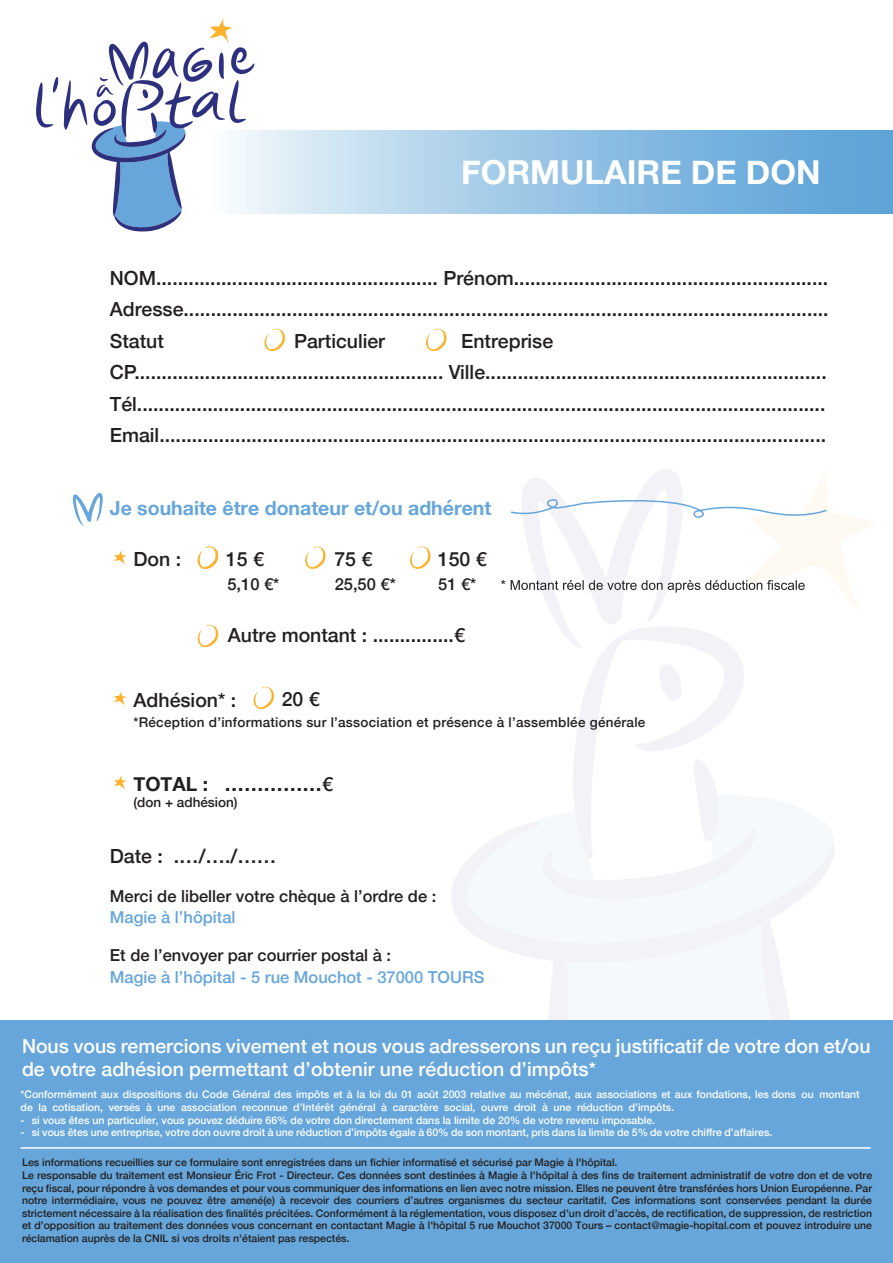
<style>
.page{position:relative;width:893px;height:1263px;background:#fff}
.page>*{position:absolute;margin:0;border:0;box-sizing:border-box;transform-origin:0 0}
.t1{font:700 33px "Helvetica Neue";color:#fff}
.t2{font:500 19.5px/31.5px "Helvetica Neue";color:#231f20;text-align:justify}
.t3{font:500 19.5px/23.4px "Helvetica Neue";color:#fff}
.t4{font:700 19.5px "Helvetica Neue";color:#66a6da}
.t5{font:700 19.5px "Helvetica Neue";color:#231f20}
.t6{font:500 16.5px "Helvetica Neue";color:#231f20}
.t7{font:500 16.5px "Helvetica Neue";color:#66a6da}
.t8{font:500 13.5px "Helvetica Neue";letter-spacing:.02em;color:#231f20}
.t9{font:500 13.5px "Helvetica Neue";color:#231f20}
.t10{font:500 10.5px/12.6px "Helvetica Neue";color:#231f20}
.t11{font:500 10.5px/12.6px "Helvetica Neue";color:#fff}
.s1{font-weight:500}
</style>
<div class="page">
<svg style="left:451px;top:862px;width:339px;height:158px;fill:#f6f9fc"></svg>
<svg style="left:466px;top:835px;width:334px;height:108px;fill:#f6f9fc"></svg>
<div style="left:0;top:1020px;width:893px;height:243px;background:#66a6da"></div>
<img style="left:254px;top:130px;width:639px;height:84px">
<svg style="left:36px;top:77px;width:22px;height:51px"></svg>
<svg style="left:64px;top:19px;width:190px;height:213px"></svg>
<svg style="left:501px;top:469px;width:376px;height:430px"></svg>
<svg style="left:72px;top:492px;width:31px;height:34px"></svg>
<svg style="left:197px;top:546px;width:22px;height:23px"></svg>
<svg style="left:197px;top:624px;width:22px;height:24px"></svg>
<svg style="left:264px;top:328px;width:21px;height:24px"></svg>
<svg style="left:426px;top:328px;width:21px;height:24px"></svg>
<svg style="left:253px;top:686px;width:21px;height:24px"></svg>
<svg style="left:305px;top:546px;width:21px;height:23px"></svg>
<svg style="left:410px;top:546px;width:21px;height:23px"></svg>
<svg style="left:114px;top:550px;width:13px;height:14px"></svg>
<svg style="left:114px;top:691px;width:13px;height:14px"></svg>
<svg style="left:114px;top:775px;width:13px;height:14px"></svg>
<hr style="left:21px;top:1147px;width:850px;height:2px;background:#fff">
<h1 class="t1" style="left:461px;top:146px;width:361px">FORMULAIRE DE DON</h1>
<p class="t2" style="left:110px;top:261px;width:720px">NOM.................................................... Prénom..........................................................<br>Adresse.......................................................................................................................<br>Statut</p>
<p class="t2" style="left:110px;top:324px;width:718px;text-align:left;text-indent:351px">Entreprise CP......................................................... Ville...............................................................<br>Tél...............................................................................................................................<br>Email...........................................................................................................................</p>
<h2 class="t2" style="left:294px;top:324px;width:93px">Particulier</h2>
<h2 class="t4" style="left:110px;top:493px;width:383px">Je souhaite être donateur et/ou adhérent</h2>
<h2 class="t2" style="left:134px;top:541px;width:49px">Don :</h2>
<h2 class="t2" style="left:226px;top:541px;width:39px">15 €</h2>
<h2 class="t2" style="left:334px;top:541px;width:39px">75 €</h2>
<h2 class="t2" style="left:438px;top:541px;width:50px">150 €</h2>
<h3 class="t6" style="left:227px;top:570px;width:53px">5,10 €*</h3>
<h3 class="t6" style="left:335px;top:570px;width:63px">25,50 €*</h3>
<h3 class="t6" style="left:438px;top:570px;width:40px">51 €*</h3>
<h2 class="t2" style="left:228px;top:618px;width:238px">Autre montant : ...............€</h2>
<h2 class="t2" style="left:134px;top:682px;width:104px">Adhésion* :</h2>
<h2 class="t2" style="left:282px;top:682px;width:39px">20 €</h2>
<p class="t8" style="left:134px;top:711px;width:513px">*Réception d’informations sur l’association et présence à l’assemblée générale</p>
<h2 class="t5" style="left:134px;top:768px;width:201px">TOTAL : ……………<span class="s1">€</span></h2>
<p class="t9" style="left:134px;top:791px;width:106px">(don + adhésion)</p>
<h2 class="t2" style="left:110px;top:838px;width:168px">Date : .…/…./……</h2>
<h3 class="t6" style="left:110px;top:882px;width:328px">Merci de libeller votre chèque à l’ordre de :</h3>
<h3 class="t7" style="left:110px;top:903px;width:127px">Magie à l’hôpital</h3>
<h3 class="t6" style="left:110px;top:941px;width:283px">Et de l’envoyer par courrier postal à :</h3>
<h3 class="t7" style="left:110px;top:964px;width:376px">Magie à l’hôpital - 5 rue Mouchot - 37000 TOURS</h3>
<h2 class="t3" style="left:22px;top:1033px;width:850px">Nous vous remercions vivement et nous vous adresserons un reçu justificatif de votre don et/ou de votre adhésion permettant d’obtenir une réduction d’impôts*</h2>
<p class="t11" style="left:21px;top:1087px;width:841px">*Conformément aux dispositions du Code Général des impôts et à la loi du 01 août 2003 relative au mécénat, aux associations et aux fondations, les dons ou montant de la cotisation, versés à une association reconnue d’Intérêt général à caractère social, ouvre droit à une réduction d’impôts.</p>
<p class="t11" style="left:21px;top:1113px;width:636px">- si vous êtes un particulier, vous pouvez déduire 66% de votre don directement dans la limite de 20% de votre revenu imposable.</p>
<p class="t11" style="left:21px;top:1125px;width:753px">- si vous êtes une entreprise, votre don ouvre droit à une réduction d’impôts égale à 60% de son montant, pris dans la limite de 5% de votre chiffre d’affaires.</p>
<p class="t10" style="left:22px;top:1155px;width:852px">Les informations recueillies sur ce formulaire sont enregistrées dans un fichier informatisé et sécurisé par Magie à l'hôpital.<br>Le responsable du traitement est Monsieur Éric Frot - Directeur. Ces données sont destinées à Magie à l'hôpital à des fins de traitement administratif de votre don et de votre reçu fiscal, pour répondre à vos demandes et pour vous communiquer des informations en lien avec notre mission. Elles ne peuvent être transférées hors Union Européenne. Par notre intermédiaire, vous ne pouvez être amené(e) à recevoir des courriers d’autres organismes du secteur caritatif. Ces informations sont conservées pendant la durée strictement nécessaire à la réalisation des finalités précitées. Conformément à la réglementation, vous disposez d’un droit d’accès, de rectification, de suppression, de restriction et d’opposition au traitement des données vous concernant en contactant Magie à l'hôpital 5 rue Mouchot 37000 Tours – contact@magie-hopital.com et pouvez introduire une réclamation auprès de la CNIL si vos droits n'étaient pas respectés.</p>
</div>
